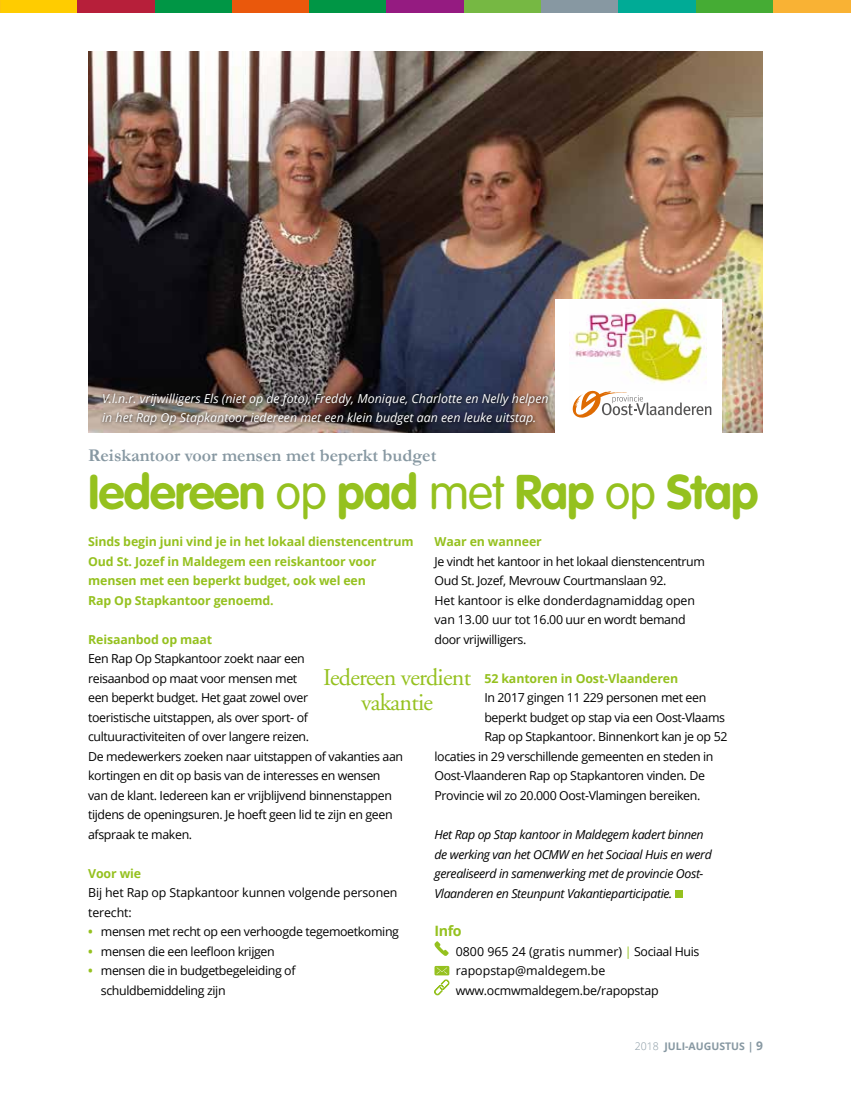
<style>
.page{position:relative;width:851px;height:1106px;background:#fff}
.page>*{position:absolute;margin:0;border:0;box-sizing:border-box;transform-origin:0 0}
.t1{font:700 48px "VAG Rounded";letter-spacing:-.02em;color:#95c11f}
.t2{font:24px/25.5px "Adobe Garamond";letter-spacing:-.03em;color:#95c11f;text-align:center}
.t3{font:700 18px "Garamond";color:#8798a2}
.t4{font:700 14.25px "Open Sans";color:#95c11f}
.t5{font:12.3px/19.5px "Open Sans";letter-spacing:-.03em;color:#000}
.t6{font:700 12.3px/19.5px "Open Sans";letter-spacing:-.01em;color:#95c11f}
.t7{font:italic 12.3px/19.5px "Open Sans";letter-spacing:-.03em;color:#000}
.t8{font:italic 12.3px/19.5px "Open Sans";color:#fff}
.t9{font:12.3px/19.5px "Open Sans";color:#000}
.t10{font:12.3px/19.5px "Open Sans";letter-spacing:-.01em;color:#000}
.t11{font:700 10.5px "Open Sans";color:#8798a2}
.s1{font-weight:300}
.s2{font-weight:700;color:#95c11f}
.s3{color:#95c11f}
.s4{font-size:12px}
</style>
<div class="page">
<div style="left:0;top:0;width:77px;height:13px;background:#fc0"></div>
<div style="left:77px;top:0;width:78px;height:13px;background:#b71f3a"></div>
<div style="left:155px;top:0;width:77px;height:13px;background:#009645"></div>
<div style="left:232px;top:0;width:77px;height:13px;background:#ea580c"></div>
<div style="left:309px;top:0;width:78px;height:13px;background:#009645"></div>
<div style="left:386px;top:0;width:78px;height:13px;background:#951b81"></div>
<div style="left:464px;top:0;width:77px;height:13px;background:#76b843"></div>
<div style="left:541px;top:0;width:77px;height:13px;background:#8798a2"></div>
<div style="left:618px;top:0;width:78px;height:13px;background:#00ab96"></div>
<div style="left:696px;top:0;width:77px;height:13px;background:#45ac34"></div>
<div style="left:773px;top:0;width:77px;height:13px;background:#f9b234"></div>
<div style="left:674px;top:890px;width:8px;height:7px;background:#95c11f"></div>
<svg style="left:434px;top:941px;width:15px;height:15px"></svg>
<svg style="left:434px;top:966px;width:15px;height:9px"></svg>
<svg style="left:436px;top:967px;width:11px;height:6px"></svg>
<svg style="left:434px;top:979px;width:15px;height:16px"></svg>
<img style="left:88px;top:51px;width:674px;height:381px">
<div style="left:99px;top:390px;width:452px;height:39px;background:#000;opacity:.75"></div>
<div style="left:555px;top:299px;width:166px;height:141px;background:#fff"></div>
<img style="left:569px;top:302px;width:137px;height:89px">
<svg style="left:572px;top:391px;width:139px;height:26px"></svg>
<p class="t8" style="left:102px;top:388px;width:448px">V.l.n.r. vrijwilligers Els (niet op de foto), Freddy, Monique, Charlotte en Nelly helpen in het Rap Op Stapkantoor iedereen met een klein budget aan een leuke uitstap.</p>
<h3 class="t3" style="left:88px;top:444px;width:349px">Reiskantoor voor mensen met beperkt budget</h3>
<h1 class="t1" style="left:88px;top:464px;width:672px">Iedereen <span class="s1">op</span> pad <span class="s1">met</span> Rap <span class="s1">op</span> Stap</h1>
<p class="t6" style="left:88px;top:531px;width:327px">Sinds begin juni vind je in het lokaal dienstencentrum Oud St. Jozef in Maldegem een reiskantoor voor mensen met een beperkt budget, ook wel een<br>Rap Op Stapkantoor genoemd.</p>
<p class="t6" style="left:88px;top:629px;width:126px">Reisaanbod op maat</p>
<p class="t5" style="left:88px;top:648px;width:316px">Een Rap Op Stapkantoor zoekt naar een<br>reisaanbod op maat voor mensen met<br>een beperkt budget. Het gaat zowel over<br>toeristische uitstappen, als over sport- of cultuuractiviteiten of over langere reizen.<br>De medewerkers zoeken naar uitstappen of vakanties aan kortingen en dit op basis van de interesses en wensen van de klant. Iedereen kan er vrijblijvend binnenstappen tijdens de openingsuren. Je hoeft geen lid te zijn en geen afspraak te maken.</p>
<p class="t6" style="left:88px;top:863px;width:55px">Voor wie</p>
<p class="t10" style="left:88px;top:883px;width:311px">Bij het Rap op Stapkantoor kunnen volgende personen terecht:</p>
<p class="t5" style="left:88px;top:922px;width:312px"><span class="s2">•</span> mensen met recht op een verhoogde tegemoetkoming</p>
<p class="t5" style="left:88px;top:941px;width:188px"><span class="s2">•</span> mensen die een leefloon krijgen</p>
<p class="t5" style="left:101px;top:961px;width:196px;text-indent:-13px"><span class="s2">•</span> mensen die in budgetbegeleiding of schuldbemiddeling zijn</p>
<p class="t6" style="left:434px;top:532px;width:109px">Waar en wanneer</p>
<p class="t5" style="left:434px;top:551px;width:272px">Je vindt het kantoor in het lokaal dienstencentrum Oud St. Jozef, Mevrouw Courtmanslaan 92.<br>Het kantoor is elke donderdagnamiddag open van 13.00 uur tot 16.00 uur en wordt bemand door vrijwilligers.</p>
<p class="t6" style="left:484px;top:668px;width:195px">52 kantoren in Oost-Vlaanderen</p>
<p class="t5" style="left:484px;top:688px;width:223px">In 2017 gingen 11 229 personen met een</p>
<p class="t5" style="left:484px;top:707px;width:242px">beperkt budget op stap via een Oost-Vlaams</p>
<p class="t5" style="left:484px;top:727px;width:244px">Rap op Stapkantoor. Binnenkort kan je op 52</p>
<p class="t5" style="left:434px;top:746px;width:280px">locaties in 29 verschillende gemeenten en steden in</p>
<p class="t5" style="left:434px;top:766px;width:272px">Oost-Vlaanderen Rap op Stapkantoren vinden. De</p>
<p class="t5" style="left:434px;top:785px;width:267px">Provincie wil zo 20.000 Oost-Vlamingen bereiken.</p>
<p class="t7" style="left:434px;top:824px;width:279px">Het Rap op Stap kantoor in Maldegem kadert binnen de werking van het OCMW en het Sociaal Huis en werd gerealiseerd in samenwerking met de provincie Oost-Vlaanderen en Steunpunt Vakantieparticipatie.</p>
<p class="t4" style="left:434px;top:921px;width:29px">Info</p>
<p class="t9" style="left:455px;top:941px;width:245px">0800 965 24 (gratis nummer) <span class="s3">|</span> Sociaal Huis rapopstap@maldegem.be www.ocmwmaldegem.be/rapopstap</p>
<h2 class="t2" style="left:323px;top:665px;width:149px">Iedereen verdient vakantie</h2>
<p class="t11" style="left:634px;top:1039px;width:130px"><span class="s1">2018</span> JULI-AUGUSTUS | <span class="s4">9</span></p>
</div>
